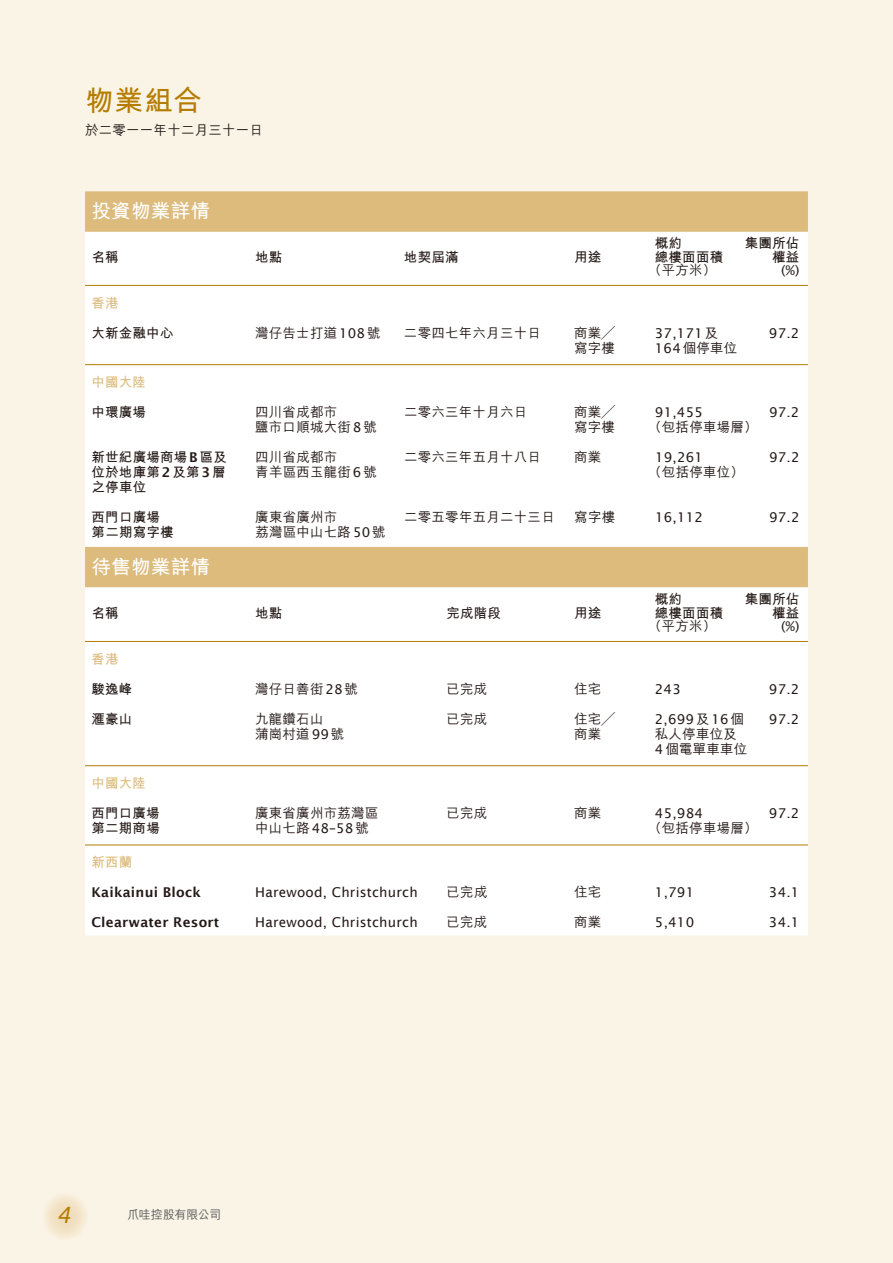
<style>
.page{position:relative;width:893px;height:1263px;background:#faf4e7}
.page>*{position:absolute;margin:0;border:0;box-sizing:border-box;transform-origin:0 0}
.t1{font:700 28.5px "M Hei HK";color:#b57d00}
.t2{font:italic 22.5px "Lucida Sans";color:#b57d00}
.t3{font:700 19.5px "M Hei HK";letter-spacing:.015em;color:#fff}
.t4{font:500 13.5px/15px "M Hei HK";letter-spacing:.015em;color:#231916}
.t5{font:13.5px "Lucida Sans";letter-spacing:.015em;color:#231916}
.t6{font:700 13.5px "M Hei HK";letter-spacing:.015em;color:#231916}
.t7{font:600 13.5px "Lucida Sans";letter-spacing:.015em;color:#231916}
.t8{font:700 13.5px "M Hei HK";letter-spacing:.015em;color:#dcbb7c}
.t9{font:500 12px "M Hei HK";letter-spacing:-.045em;color:#595857}
.s1{font-family:"Lucida Sans";font-weight:400}
.s2{font-family:"M Hei HK";font-weight:500}
.s3{font-family:"Lucida Sans";font-weight:600}
</style>
<div class="page">
<svg style="left:42px;top:1192px;width:46px;height:49px"></svg>
<div style="left:85px;top:232px;width:723px;height:703px;background:#fff"></div>
<div style="left:85px;top:191px;width:723px;height:41px;background:#dcbb7c"></div>
<div style="left:85px;top:547px;width:723px;height:40px;background:#dcbb7c"></div>
<hr style="left:85px;top:285px;width:723px;height:1px;background:#b57d00">
<hr style="left:85px;top:364px;width:723px;height:1px;background:#b57d00">
<hr style="left:85px;top:641px;width:723px;height:1px;background:#b57d00">
<hr style="left:85px;top:765px;width:723px;height:1px;background:#b57d00">
<hr style="left:85px;top:845px;width:723px;height:1px;background:#b57d00">
<h1 class="t1" style="left:85px;top:79px;width:118px">物業組合</h1>
<p class="t4" style="left:85px;top:122px;width:180px">於二零一一年十二月三十一日</p>
<h3 class="t3" style="left:91px;top:197px;width:120px">投資物業詳情</h3>
<p class="t6" style="left:655px;top:233px;width:29px">概約</p>
<p class="t6" style="left:745px;top:233px;width:56px">集團所佔</p>
<p class="t6" style="left:91px;top:247px;width:29px">名稱</p>
<p class="t6" style="left:255px;top:247px;width:29px">地點</p>
<p class="t6" style="left:404px;top:247px;width:56px">地契屆滿</p>
<p class="t6" style="left:574px;top:247px;width:29px">用途</p>
<p class="t6" style="left:655px;top:247px;width:70px">總樓面面積</p>
<p class="t6" style="left:772px;top:247px;width:29px">權益</p>
<p class="t4" style="left:648px;top:261px;width:70px">（平方米）</p>
<p class="t5" style="left:781px;top:263px;width:20px">(%)</p>
<p class="t8" style="left:91px;top:293px;width:29px">香港</p>
<p class="t6" style="left:91px;top:323px;width:84px">大新金融中心</p>
<p class="t4" style="left:255px;top:324px;width:127px">灣仔告士打道<span class="s1">108</span>號</p>
<p class="t4" style="left:404px;top:324px;width:138px">二零四七年六月三十日</p>
<p class="t4" style="left:574px;top:324px;width:42px">商業╱</p>
<p class="t5" style="left:655px;top:325px;width:65px">37,171<span class="s2">及</span></p>
<p class="t5" style="left:769px;top:325px;width:32px">97.2</p>
<p class="t4" style="left:574px;top:339px;width:42px">寫字樓</p>
<p class="t4" style="left:655px;top:339px;width:84px"><span class="s1">164</span>個停車位</p>
<p class="t8" style="left:91px;top:372px;width:56px">中國大陸</p>
<p class="t6" style="left:91px;top:402px;width:56px">中環廣場</p>
<p class="t4" style="left:255px;top:403px;width:84px">四川省成都市</p>
<p class="t4" style="left:404px;top:403px;width:125px">二零六三年十月六日</p>
<p class="t4" style="left:574px;top:403px;width:42px">商業╱</p>
<p class="t5" style="left:655px;top:405px;width:50px">91,455</p>
<p class="t5" style="left:769px;top:405px;width:32px">97.2</p>
<p class="t4" style="left:255px;top:418px;width:123px">鹽市口順城大街<span class="s1">8</span>號</p>
<p class="t4" style="left:574px;top:418px;width:42px">寫字樓</p>
<p class="t4" style="left:648px;top:418px;width:111px">（包括停車場層）</p>
<p class="t6" style="left:92px;top:447px;width:137px">新世紀廣場商場<span class="s3">B</span>區及</p>
<p class="t4" style="left:255px;top:448px;width:84px">四川省成都市</p>
<p class="t4" style="left:404px;top:448px;width:138px">二零六三年五月十八日</p>
<p class="t4" style="left:574px;top:448px;width:29px">商業</p>
<p class="t5" style="left:655px;top:450px;width:50px">19,261</p>
<p class="t5" style="left:769px;top:450px;width:32px">97.2</p>
<p class="t6" style="left:92px;top:462px;width:135px">位於地庫第<span class="s3">2</span>及第<span class="s3">3</span>層</p>
<p class="t4" style="left:255px;top:463px;width:123px">青羊區西玉龍街<span class="s1">6</span>號</p>
<p class="t4" style="left:648px;top:463px;width:97px">（包括停車位）</p>
<p class="t6" style="left:92px;top:477px;width:56px">之停車位</p>
<p class="t6" style="left:92px;top:507px;width:70px">西門口廣場</p>
<p class="t4" style="left:255px;top:508px;width:84px">廣東省廣州市</p>
<p class="t4" style="left:404px;top:508px;width:152px">二零五零年五月二十三日</p>
<p class="t4" style="left:574px;top:508px;width:42px">寫字樓</p>
<p class="t5" style="left:655px;top:509px;width:50px">16,112</p>
<p class="t5" style="left:769px;top:509px;width:32px">97.2</p>
<p class="t6" style="left:92px;top:522px;width:84px">第二期寫字樓</p>
<p class="t4" style="left:255px;top:523px;width:132px">荔灣區中山七路<span class="s1">50</span>號</p>
<h3 class="t3" style="left:91px;top:553px;width:120px">待售物業詳情</h3>
<p class="t6" style="left:655px;top:589px;width:29px">概約</p>
<p class="t6" style="left:745px;top:589px;width:56px">集團所佔</p>
<p class="t6" style="left:91px;top:603px;width:29px">名稱</p>
<p class="t6" style="left:255px;top:603px;width:29px">地點</p>
<p class="t6" style="left:446px;top:603px;width:56px">完成階段</p>
<p class="t6" style="left:574px;top:603px;width:29px">用途</p>
<p class="t6" style="left:655px;top:603px;width:70px">總樓面面積</p>
<p class="t6" style="left:772px;top:603px;width:29px">權益</p>
<p class="t4" style="left:648px;top:617px;width:70px">（平方米）</p>
<p class="t5" style="left:781px;top:619px;width:20px">(%)</p>
<p class="t8" style="left:91px;top:649px;width:29px">香港</p>
<p class="t6" style="left:91px;top:679px;width:42px">駿逸峰</p>
<p class="t4" style="left:255px;top:680px;width:104px">灣仔日善街<span class="s1">28</span>號</p>
<p class="t4" style="left:446px;top:680px;width:42px">已完成</p>
<p class="t4" style="left:574px;top:680px;width:29px">住宅</p>
<p class="t5" style="left:655px;top:681px;width:28px">243</p>
<p class="t5" style="left:769px;top:681px;width:32px">97.2</p>
<p class="t6" style="left:91px;top:709px;width:42px">滙豪山</p>
<p class="t4" style="left:255px;top:710px;width:70px">九龍鑽石山</p>
<p class="t4" style="left:446px;top:710px;width:42px">已完成</p>
<p class="t4" style="left:574px;top:710px;width:42px">住宅╱</p>
<p class="t5" style="left:655px;top:711px;width:91px">2,699<span class="s2">及</span>16<span class="s2">個</span></p>
<p class="t5" style="left:769px;top:711px;width:32px">97.2</p>
<p class="t4" style="left:255px;top:725px;width:91px">蒲崗村道<span class="s1">99</span>號</p>
<p class="t4" style="left:574px;top:725px;width:29px">商業</p>
<p class="t4" style="left:655px;top:725px;width:94px">私人停車位及<br><span class="s1">4</span>個電單車車位</p>
<p class="t8" style="left:91px;top:773px;width:56px">中國大陸</p>
<p class="t6" style="left:91px;top:803px;width:70px">西門口廣場</p>
<p class="t4" style="left:255px;top:804px;width:125px">廣東省廣州市荔灣區</p>
<p class="t4" style="left:447px;top:804px;width:42px">已完成</p>
<p class="t4" style="left:574px;top:804px;width:29px">商業</p>
<p class="t5" style="left:655px;top:806px;width:50px">45,984</p>
<p class="t5" style="left:769px;top:806px;width:32px">97.2</p>
<p class="t6" style="left:91px;top:818px;width:70px">第二期商場</p>
<p class="t4" style="left:255px;top:819px;width:115px">中山七路<span class="s1">48–58</span>號</p>
<p class="t4" style="left:648px;top:819px;width:111px">（包括停車場層）</p>
<p class="t8" style="left:91px;top:853px;width:42px">新西蘭</p>
<p class="t7" style="left:91px;top:885px;width:111px">Kaikainui Block</p>
<p class="t5" style="left:255px;top:885px;width:164px">Harewood, Christchurch</p>
<p class="t4" style="left:447px;top:884px;width:42px">已完成</p>
<p class="t4" style="left:574px;top:884px;width:29px">住宅</p>
<p class="t5" style="left:655px;top:885px;width:41px">1,791</p>
<p class="t5" style="left:769px;top:885px;width:32px">34.1</p>
<p class="t7" style="left:91px;top:915px;width:129px">Clearwater Resort</p>
<p class="t5" style="left:255px;top:915px;width:164px">Harewood, Christchurch</p>
<p class="t4" style="left:447px;top:914px;width:42px">已完成</p>
<p class="t4" style="left:574px;top:914px;width:29px">商業</p>
<p class="t5" style="left:655px;top:915px;width:41px">5,410</p>
<p class="t5" style="left:769px;top:915px;width:32px">34.1</p>
<h2 class="t2" style="left:57px;top:1202px;width:16px">4</h2>
<p class="t9" style="left:128px;top:1206px;width:95px">爪哇控股有限公司</p>
</div>
